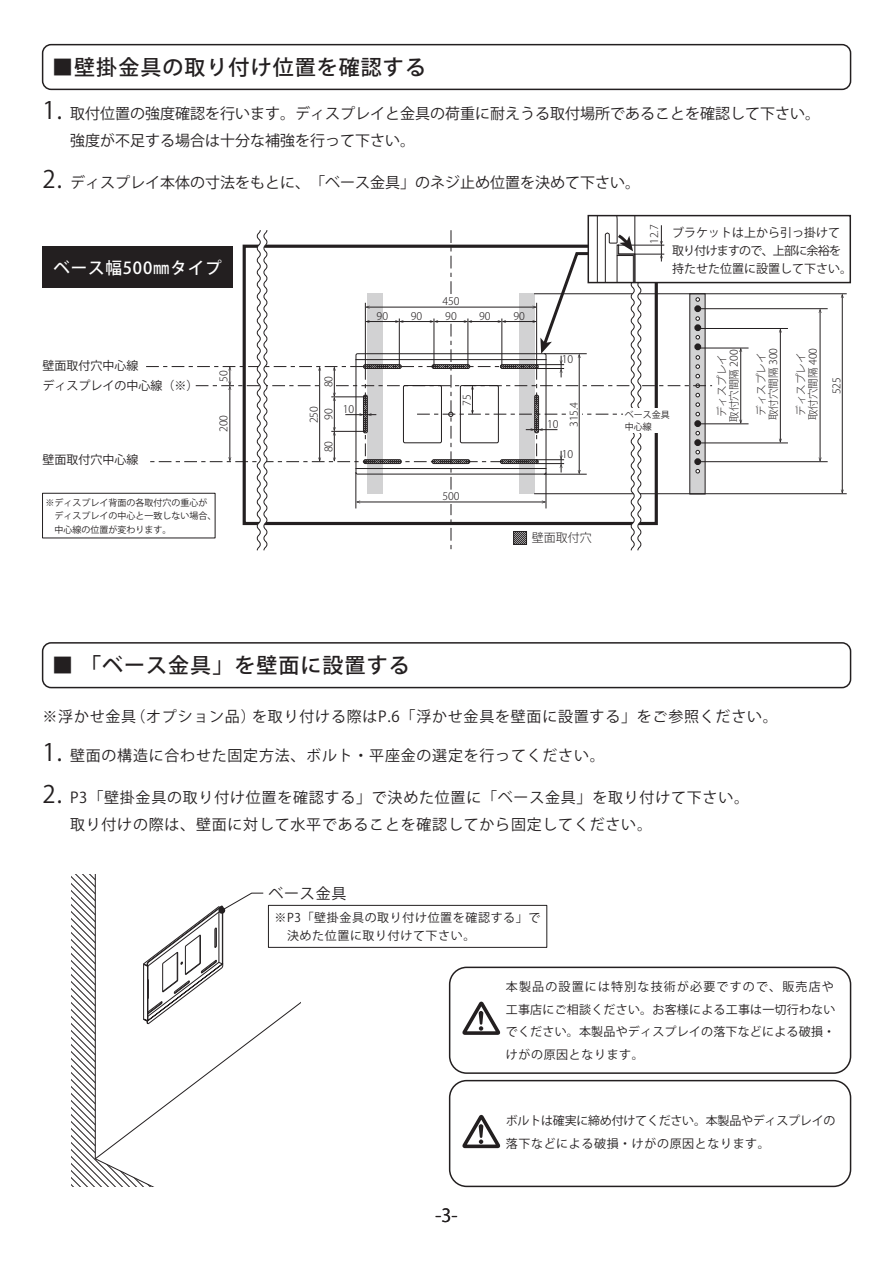
<style>
.page{position:relative;width:893px;height:1263px;background:#fff}
.page>*{position:absolute;margin:0;border:0;box-sizing:border-box;transform-origin:0 0}
.t1{font:24px "Koz Go Pr 6 N";color:#231f20}
.t2{font:500 21px "Koz Go Pr 6 N";letter-spacing:.05em;color:#231f20}
.t3{font:18px "Koz Go Pr 6 N";color:#231f20}
.t4{font:500 16.5px "Koz Go Pr 6 N";letter-spacing:.05em;color:#fff}
.t5{font:15px/27px "Koz Go Pr 6 N";letter-spacing:.05em;color:#231f20}
.t6{font:15px/27px "Koz Go Pr 6 N";color:#231f20}
.t7{font:12px/22.5px "Koz Go Pr 6 N";letter-spacing:.02em;color:#231f20}
.t8{font:12px/18px "Koz Go Pro";color:#231f20}
.t9{font:12px/22.5px "Koz Go Pr 6 N";letter-spacing:-.02em;color:#231f20}
.t10{font:12px/18px "Koz Go Pr 6 N";letter-spacing:.05em;color:#231f20}
.t11{font:300 12px "Koz Go Pro";color:#231f20}
.t12{font:300 10.5px/12px "Koz Go Pro";color:#231f20;text-align:center}
.t13{font:9px/13.5px "Koz Go Pro";color:#231f20}
.s1{font-size:24px}
</style>
<div class="page">
<div style="left:42px;top:642px;width:809px;height:46px;border:2px solid #231f20;border-radius:9px"></div>
<div style="left:42px;top:44px;width:809px;height:46px;border:2px solid #231f20;border-radius:9px"></div>
<hr style="left:535px;top:493px;width:311px;height:1px;background:#231f20">
<hr style="left:535px;top:293px;width:311px;height:1px;background:#231f20">
<hr style="left:842px;top:295px;width:1px;height:197px;background:#231f20">
<svg style="left:841px;top:489px;width:3px;height:5px"></svg>
<hr style="left:698px;top:424px;width:50px;height:1px;background:#231f20">
<hr style="left:698px;top:348px;width:50px;height:1px;background:#231f20">
<hr style="left:740px;top:349px;width:1px;height:73px;background:#231f20">
<hr style="left:698px;top:443px;width:89px;height:1px;background:#231f20">
<hr style="left:698px;top:328px;width:89px;height:1px;background:#231f20">
<hr style="left:780px;top:330px;width:1px;height:111px;background:#231f20">
<hr style="left:698px;top:461px;width:129px;height:1px;background:#231f20">
<hr style="left:698px;top:308px;width:129px;height:1px;background:#231f20">
<hr style="left:820px;top:310px;width:1px;height:150px;background:#231f20">
<div style="left:43px;top:246px;width:190px;height:42px;background:#231f20"></div>
<div style="left:449px;top:966px;width:402px;height:108px;border:2px solid #231f20;border-radius:17px"></div>
<svg style="left:462px;top:1002px;width:38px;height:33px"></svg>
<div style="left:449px;top:1080px;width:402px;height:107px;border:2px solid #231f20;border-radius:17px"></div>
<svg style="left:462px;top:1115px;width:38px;height:33px"></svg>
<div style="left:42px;top:493px;width:173px;height:45px;border:1px solid #231f20"></div>
<svg style="left:72px;top:875px;width:22px;height:311px"></svg>
<svg style="left:94px;top:875px;width:206px;height:311px"></svg>
<svg style="left:143px;top:893px;width:121px;height:132px"></svg>
<div style="left:268px;top:905px;width:279px;height:42px;border:1px solid #231f20"></div>
<div style="left:587px;top:215px;width:264px;height:68px;background:#fff;border:2px solid #231f20"></div>
<svg style="left:146px;top:216px;width:566px;height:335px"></svg>
<hr style="left:356px;top:473px;width:1px;height:35px;background:#231f20">
<hr style="left:546px;top:473px;width:1px;height:35px;background:#231f20">
<h2 class="t2" style="left:52px;top:55px;width:375px">■壁掛金具の取り付け位置を確認する</h2>
<h1 class="t1" style="left:43px;top:97px;width:21px">1.</h1>
<p class="t6" style="left:70px;top:101px;width:751px">取付位置の強度確認を行います。ディスプレイと金具の荷重に耐えうる取付場所であることを確認して下さい。強度が不足する場合は十分な補強を行って下さい。</p>
<p class="t6" style="left:43px;top:170px;width:599px"><span class="s1">2.</span> ディスプレイ本体の寸法をもとに、「ベース金具」のネジ止め位置を決めて下さい。</p>
<p class="t4" style="left:54px;top:259px;width:170px">ベース幅500㎜タイプ</p>
<p class="t12" style="left:442px;top:296px;width:19px">450</p>
<p class="t12" style="left:377px;top:310px;width:13px">90</p>
<p class="t12" style="left:411px;top:310px;width:13px">90</p>
<p class="t12" style="left:445px;top:310px;width:13px">90</p>
<p class="t12" style="left:479px;top:310px;width:13px">90</p>
<p class="t12" style="left:514px;top:310px;width:13px">90</p>
<p class="t12" style="left:648px;top:244px;width:21px;rotate:-90deg">12.7</p>
<p class="t8" style="left:672px;top:223px;width:181px">ブラケットは上から引っ掛けて取り付けますので、上部に余裕を持たせた位置に設置して下さい。</p>
<p class="t8" style="left:43px;top:357px;width:97px">壁面取付穴中心線</p>
<p class="t8" style="left:43px;top:377px;width:157px">ディスプレイの中心線（※）</p>
<p class="t8" style="left:43px;top:451px;width:97px">壁面取付穴中心線</p>
<p class="t12" style="left:218px;top:382px;width:13px;rotate:-90deg">50</p>
<p class="t12" style="left:218px;top:432px;width:19px;rotate:-90deg">200</p>
<p class="t12" style="left:323px;top:387px;width:13px;rotate:-90deg">80</p>
<p class="t12" style="left:307px;top:423px;width:19px;line-height:14.7px;rotate:-90deg">250<br>90</p>
<p class="t12" style="left:323px;top:452px;width:13px;rotate:-90deg">80</p>
<p class="t12" style="left:343px;top:403px;width:13px">10</p>
<p class="t12" style="left:461px;top:406px;width:13px;rotate:-90deg">75</p>
<p class="t12" style="left:562px;top:353px;width:13px">10</p>
<p class="t12" style="left:547px;top:418px;width:13px">10</p>
<p class="t12" style="left:568px;top:427px;width:26px;rotate:-90deg">315.4</p>
<p class="t12" style="left:562px;top:448px;width:13px">10</p>
<p class="t13" style="left:625px;top:408px;width:46px">ベース金具</p>
<p class="t13" style="left:625px;top:420px;width:28px">中心線</p>
<p class="t12" style="left:716px;top:422px;width:74px;rotate:-90deg">ディスプレイ取付穴間隔 200</p>
<p class="t12" style="left:755px;top:420px;width:74px;rotate:-90deg">ディスプレイ取付穴間隔 300</p>
<p class="t12" style="left:795px;top:420px;width:74px;rotate:-90deg">ディスプレイ取付穴間隔 400</p>
<p class="t12" style="left:831px;top:394px;width:19px;rotate:-90deg">525</p>
<p class="t13" style="left:46px;top:496px;width:172px">※ディスプレイ背面の各取付穴の重心が　ディスプレイの中心と一致しない場合、　中心線の位置が変わります。</p>
<p class="t12" style="left:442px;top:490px;width:19px">500</p>
<p class="t11" style="left:532px;top:530px;width:61px">壁面取付穴</p>
<h2 class="t2" style="left:52px;top:654px;width:359px">■ 「ベース金具」を壁面に設置する</h2>
<p class="t5" style="left:43px;top:703px;width:737px">※浮かせ金具（オプション品）を取り付ける際はP.6「浮かせ金具を壁面に設置する」をご参照ください。</p>
<p class="t5" style="left:43px;top:742px;width:564px"><span class="s1">1.</span> 壁面の構造に合わせた固定方法、ボルト・平座金の選定を行ってください。</p>
<h1 class="t1" style="left:43px;top:781px;width:21px">2.</h1>
<p class="t5" style="left:70px;top:784px;width:681px">P3「壁掛金具の取り付け位置を確認する」で決めた位置に「ベース金具」を取り付けて下さい。取り付けの際は、壁面に対して水平であることを確認してから固定してください。</p>
<p class="t5" style="left:268px;top:881px;width:79px">ベース金具</p>
<p class="t10" style="left:274px;top:909px;width:268px">※P3「壁掛金具の取り付け位置を確認する」で　決めた位置に取り付けて下さい。</p>
<p class="t7" style="left:506px;top:976px;width:331px">本製品の設置には特別な技術が必要ですので、販売店や工事店にご相談ください。お客様による工事は一切行わないでください。本製品やディスプレイの落下などによる破損・けがの原因となります。</p>
<p class="t3" style="left:435px;top:1205px;width:24px">-3-</p>
<p class="t9" style="left:506px;top:1110px;width:331px">ボルトは確実に締め付けてください。本製品やディスプレイの落下などによる破損・けがの原因となります。</p>
</div>
